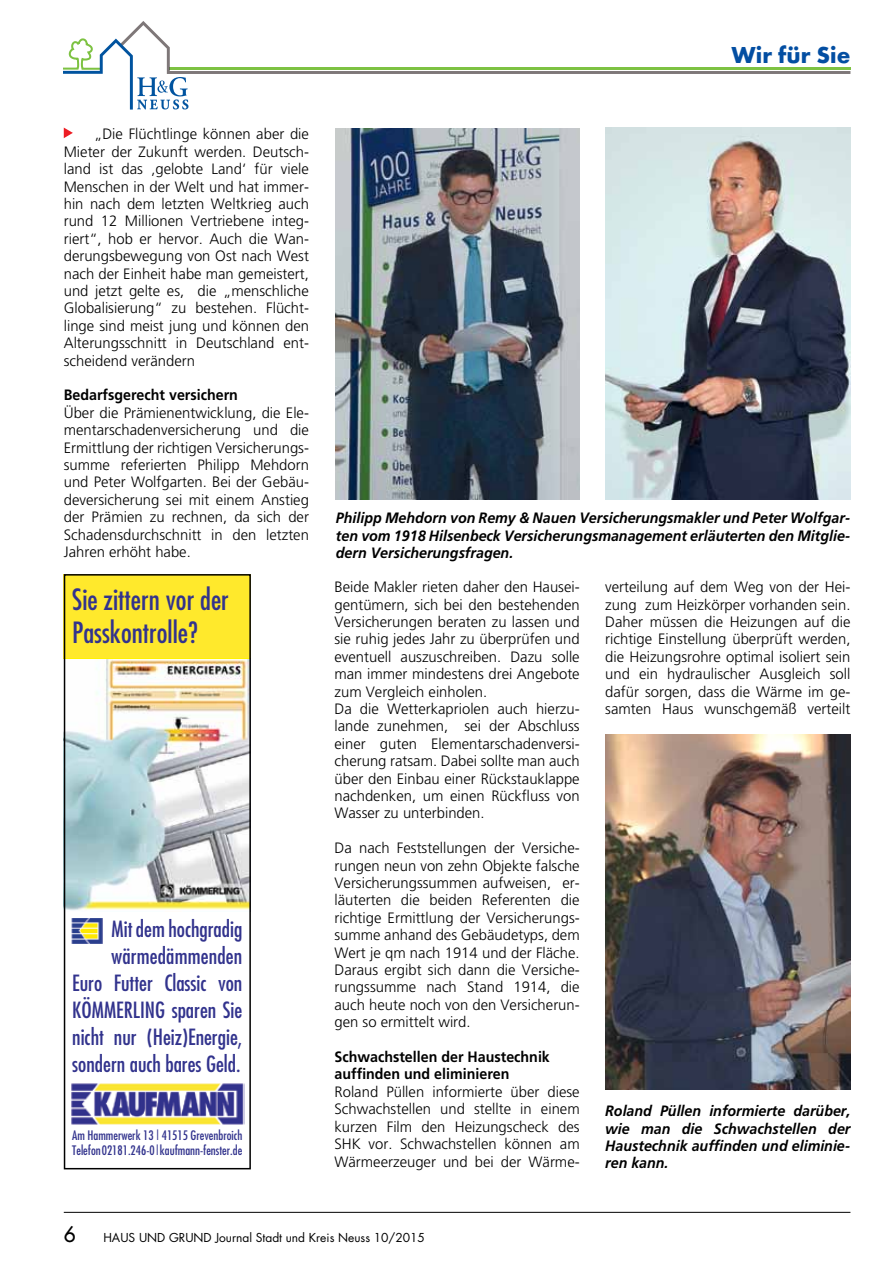
<style>
.page{position:relative;width:893px;height:1263px;background:#fff}
.page>*{position:absolute;margin:0;border:0;box-sizing:border-box;transform-origin:0 0}
.t1{font:condensed 28.5px/33px "Futura";color:#32338d}
.t2{font:500 condensed 25.5px "Helvetica Neue";color:#32338d;scale:.86 1}
.t3{font:700 24px "Futura T";color:#034ea2}
.t4{font:condensed 21.75px/27px "Futura";color:#32338d;text-align:right}
.t5{font:21px "Futura";color:#000}
.t6{font:300 15px/17.4px "Frutiger";color:#000;text-align:justify}
.t7{font:italic 700 15px/17.4px "Frutiger";color:#000;text-align:justify;scale:.95 1}
.t8{font:15px/19.5px "Helvetica Neue";color:#32338d;scale:.85 1}
.t9{font:700 15px/17.4px "Frutiger";color:#000;scale:.95 1}
.t10{font:condensed 12.75px/15.3px "Futura";color:#32338d}
.t11{font:12px "Futura";color:#000}
</style>
<div class="page">
<svg style="left:64px;top:21px;width:786px;height:89px"></svg>
<hr style="left:64px;top:1212px;width:786px;height:1px;background:#000">
<img style="left:67px;top:658px;width:181px;height:253px">
<div style="left:64px;top:574px;width:187px;height:84px;background:#ffe92c"></div>
<img style="left:71px;top:1083px;width:173px;height:42px">
<img style="left:71px;top:919px;width:32px;height:25px">
<div style="left:64px;top:574px;width:187px;height:595px;border:2px solid #000"></div>
<svg style="left:64px;top:128px;width:9px;height:10px"></svg>
<img style="left:605px;top:735px;width:245px;height:354px">
<img style="left:605px;top:128px;width:245px;height:372px">
<img style="left:336px;top:129px;width:244px;height:371px">
<p class="t6" style="left:64px;top:125px;width:247px;text-indent:30px">„Die Flüchtlinge können aber die Mieter der Zukunft werden. Deutsch&shy;land ist das ‚gelobte Land‘ für viele Menschen in der Welt und hat immer&shy;hin nach dem letzten Weltkrieg auch rund 12 Millionen Vertriebene integ&shy;riert“, hob er hervor. Auch die Wan&shy;derungsbewegung von Ost nach West nach der Einheit habe man gemeistert, und jetzt gelte es, die „menschliche Globalisierung“ zu bestehen. Flücht&shy;linge sind meist jung und können den Alterungsschnitt in Deutschland ent&shy;scheidend verändern</p>
<p class="t9" style="left:64px;top:386px;width:185px">Bedarfsgerecht versichern</p>
<p class="t6" style="left:64px;top:404px;width:247px">Über die Prämienentwicklung, die Ele&shy;mentarschadenversicherung und die Ermittlung der richtigen Versicherungs&shy;summe referierten Philipp Mehdorn und Peter Wolfgarten. Bei der Gebäu&shy;deversicherung sei mit einem Anstieg der Prämien zu rechnen, da sich der Schadensdurchschnitt in den letzten Jahren erhöht habe.</p>
<h1 class="t1" style="left:72px;top:582px;width:158px">Sie zittern vor der<br>Passkontrolle?</h1>
<h2 class="t2" style="left:66px;top:600px;width:145px">Passkontrolle?</h2>
<h3 class="t4" style="left:72px;top:914px;width:172px">Mit dem hochgradig wärmedämmenden<br>Euro Futter Classic von<br>KÖMMERLING sparen Sie nicht nur (Heiz)Energie, sondern auch bares Geld.</h3>
<p class="t8" style="left:130px;top:917px;width:137px">Mit dem hochgradig</p>
<p class="t8" style="left:66px;top:956px;width:178px">Euro Futter Classic von<br>KÖMMERLING sparen Sie nicht nur (Heiz)Energie,</p>
<p class="t10" style="left:72px;top:1127px;width:172px">Am Hammerwerk 13 | 41515 Grevenbroich<br>Telefon 02181.246-0 | kaufmann-fenster.de</p>
<h3 class="t3" style="left:731px;top:41px;width:120px">Wir für Sie</h3>
<p class="t7" style="left:336px;top:509px;width:543px">Philipp Mehdorn von Remy &amp; Nauen Versicherungsmakler und Peter Wolfgar&shy;ten vom 1918 Hilsenbeck Versicherungsmanagement erläuterten den Mitglie&shy;dern Versicherungsfragen.</p>
<p class="t6" style="left:334px;top:578px;width:247px;text-align:left">Beide Makler rieten daher den Hausei&shy;gentümern, sich bei den bestehenden Versicherungen beraten zu lassen und sie ruhig jedes Jahr zu überprüfen und eventuell auszuschreiben. Dazu solle man immer mindestens drei Angebote zum Vergleich einholen.<br>Da die Wetterkapriolen auch hierzu&shy;lande zunehmen, sei der Abschluss einer guten Elementarschadenversi&shy;cherung ratsam. Dabei sollte man auch über den Einbau einer Rückstauklappe nachdenken, um einen Rückfluss von Wasser zu unterbinden.</p>
<p class="t6" style="left:334px;top:839px;width:247px">Da nach Feststellungen der Versiche&shy;rungen neun von zehn Objekte falsche Versicherungssummen aufweisen, er&shy;läuterten die beiden Referenten die richtige Ermittlung der Versicherungs&shy;summe anhand des Gebäudetyps, dem Wert je qm nach 1914 und der Fläche.<br>Daraus ergibt sich dann die Versiche&shy;rungssumme nach Stand 1914, die auch heute noch von den Versicherun&shy;gen so ermittelt wird.</p>
<p class="t9" style="left:334px;top:1048px;width:228px">Schwachstellen der Haustechnik auffinden und eliminieren</p>
<p class="t6" style="left:334px;top:1083px;width:247px">Roland Püllen informierte über diese Schwachstellen und stellte in einem kurzen Film den Heizungscheck des SHK vor. Schwachstellen können am Wärmeerzeuger und bei der Wärme-</p>
<p class="t6" style="left:605px;top:578px;width:247px">verteilung auf dem Weg von der Hei&shy;zung zum Heizkörper vorhanden sein.<br>Daher müssen die Heizungen auf die richtige Einstellung überprüft werden, die Heizungsrohre optimal isoliert sein und ein hydraulischer Ausgleich soll dafür sorgen, dass die Wärme im ge&shy;samten Haus wunschgemäß verteilt</p>
<p class="t7" style="left:605px;top:1102px;width:260px">Roland Püllen informierte darüber, wie man die Schwachstellen der Haustechnik auffinden und eliminie&shy;ren kann.</p>
<h3 class="t5" style="left:64px;top:1220px;width:14px">6</h3>
<p class="t11" style="left:103px;top:1229px;width:323px">HAUS UND GRUND Journal Stadt und Kreis Neuss 10/2015</p>
</div>
